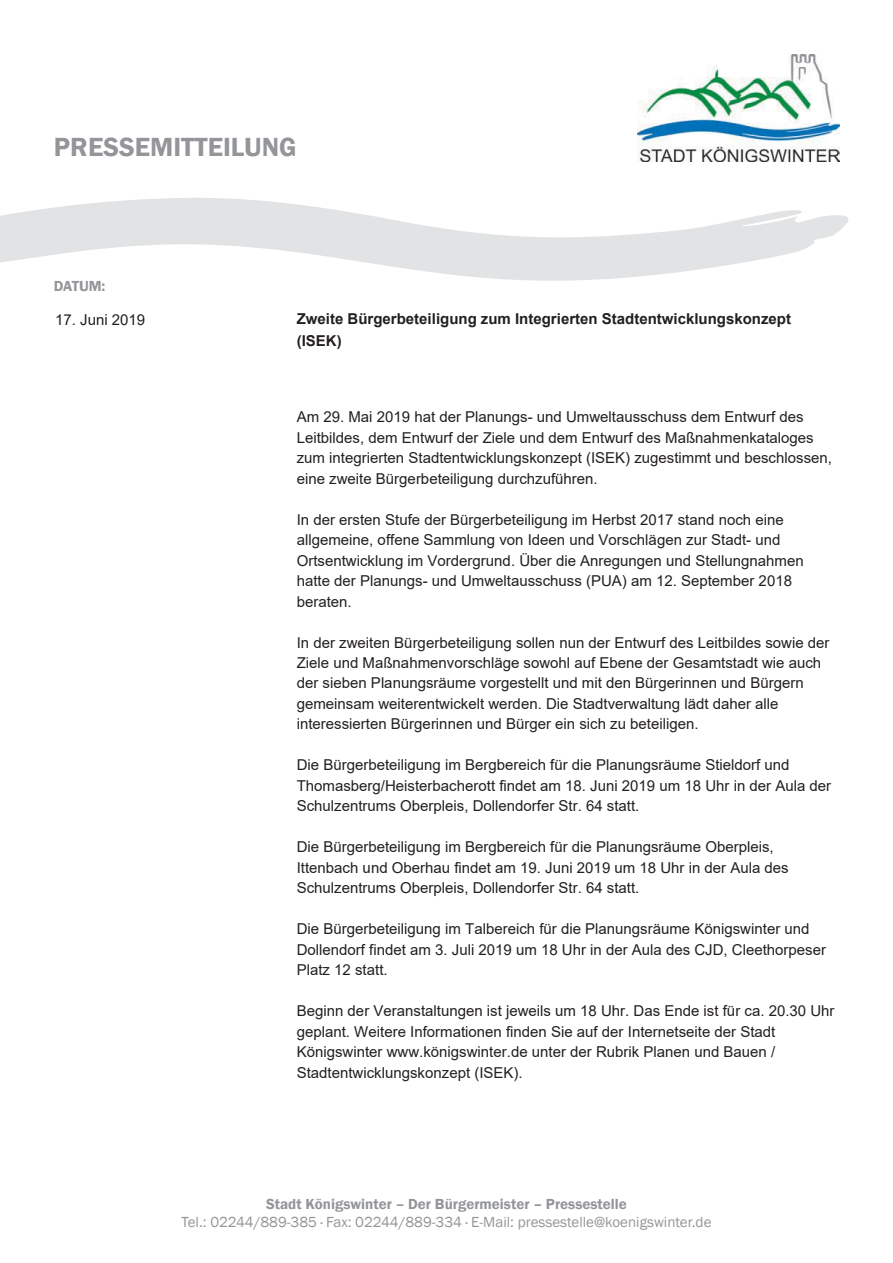
<style>
.page{position:relative;width:893px;height:1263px;background:#fff}
.page>*{position:absolute;margin:0;border:0;box-sizing:border-box;transform-origin:0 0}
.t1{font:600 27px "Franklin Gothic";color:#939598}
.t2{font:15px/20.5px "Arial";color:#231f20}
.t3{font:15px "Franklin Gothic";color:#939598}
.t4{font:700 15px/21.5px "Arial";color:#231f20}
.t5{font:600 15px "Franklin Gothic";color:#939598}
</style>
<div class="page">
<img style="left:638px;top:54px;width:201px;height:108px">
<svg style="left:0;top:198px;width:849px;height:83px;fill:#e2e3e4"></svg>
<h1 class="t1" style="left:54px;top:131px;width:244px">PRESSEMITTEILUNG</h1>
<p class="t5" style="left:54px;top:278px;width:53px">DATUM:</p>
<p class="t2" style="left:55px;top:309px;width:92px">17. Juni 2019</p>
<p class="t4" style="left:297px;top:308px;width:496px">Zweite Bürgerbeteiligung zum Integrierten Stadtentwicklungskonzept (ISEK)</p>
<p class="t2" style="left:297px;top:407px;width:537px">Am 29. Mai 2019 hat der Planungs- und Umweltausschuss dem Entwurf des Leitbildes, dem Entwurf der Ziele und dem Entwurf des Maßnahmenkataloges zum integrierten Stadtentwicklungskonzept (ISEK) zugestimmt und beschlossen, eine zweite Bürgerbeteiligung durchzuführen.</p>
<p class="t2" style="left:297px;top:509px;width:508px">In der ersten Stufe der Bürgerbeteiligung im Herbst 2017 stand noch eine allgemeine, offene Sammlung von Ideen und Vorschlägen zur Stadt- und Ortsentwicklung im Vordergrund. Über die Anregungen und Stellungnahmen hatte der Planungs- und Umweltausschuss (PUA) am 12. September 2018 beraten.</p>
<p class="t2" style="left:297px;top:632px;width:534px">In der zweiten Bürgerbeteiligung sollen nun der Entwurf des Leitbildes sowie der Ziele und Maßnahmenvorschläge sowohl auf Ebene der Gesamtstadt wie auch der sieben Planungsräume vorgestellt und mit den Bürgerinnen und Bürgern gemeinsam weiterentwickelt werden. Die Stadtverwaltung lädt daher alle interessierten Bürgerinnen und Bürger ein sich zu beteiligen.</p>
<p class="t2" style="left:297px;top:755px;width:536px">Die Bürgerbeteiligung im Bergbereich für die Planungsräume Stieldorf und<br>Thomasberg/Heisterbacherott findet am 18. Juni 2019 um 18 Uhr in der Aula der<br>Schulzentrums Oberpleis, Dollendorfer Str. 64 statt.</p>
<p class="t2" style="left:297px;top:837px;width:493px">Die Bürgerbeteiligung im Bergbereich für die Planungsräume Oberpleis,<br>Ittenbach und Oberhau findet am 19. Juni 2019 um 18 Uhr in der Aula des<br>Schulzentrums Oberpleis, Dollendorfer Str. 64 statt.</p>
<p class="t2" style="left:297px;top:919px;width:531px">Die Bürgerbeteiligung im Talbereich für die Planungsräume Königswinter und<br>Dollendorf findet am 3. Juli 2019 um 18 Uhr in der Aula des CJD, Cleethorpeser<br>Platz 12 statt.</p>
<p class="t2" style="left:297px;top:1001px;width:539px">Beginn der Veranstaltungen ist jeweils um 18 Uhr. Das Ende ist für ca. 20.30 Uhr geplant. Weitere Informationen finden Sie auf der Internetseite der Stadt Königswinter www.königswinter.de unter der Rubrik Planen und Bauen / Stadtentwicklungskonzept (ISEK).</p>
<p class="t5" style="left:266px;top:1196px;width:362px">Stadt Königswinter – Der Bürgermeister – Pressestelle</p>
<p class="t3" style="left:181px;top:1214px;width:531px">Tel.: 02244/889-385 · Fax: 02244/889-334 · E-Mail: pressestelle@koenigswinter.de</p>
</div>
